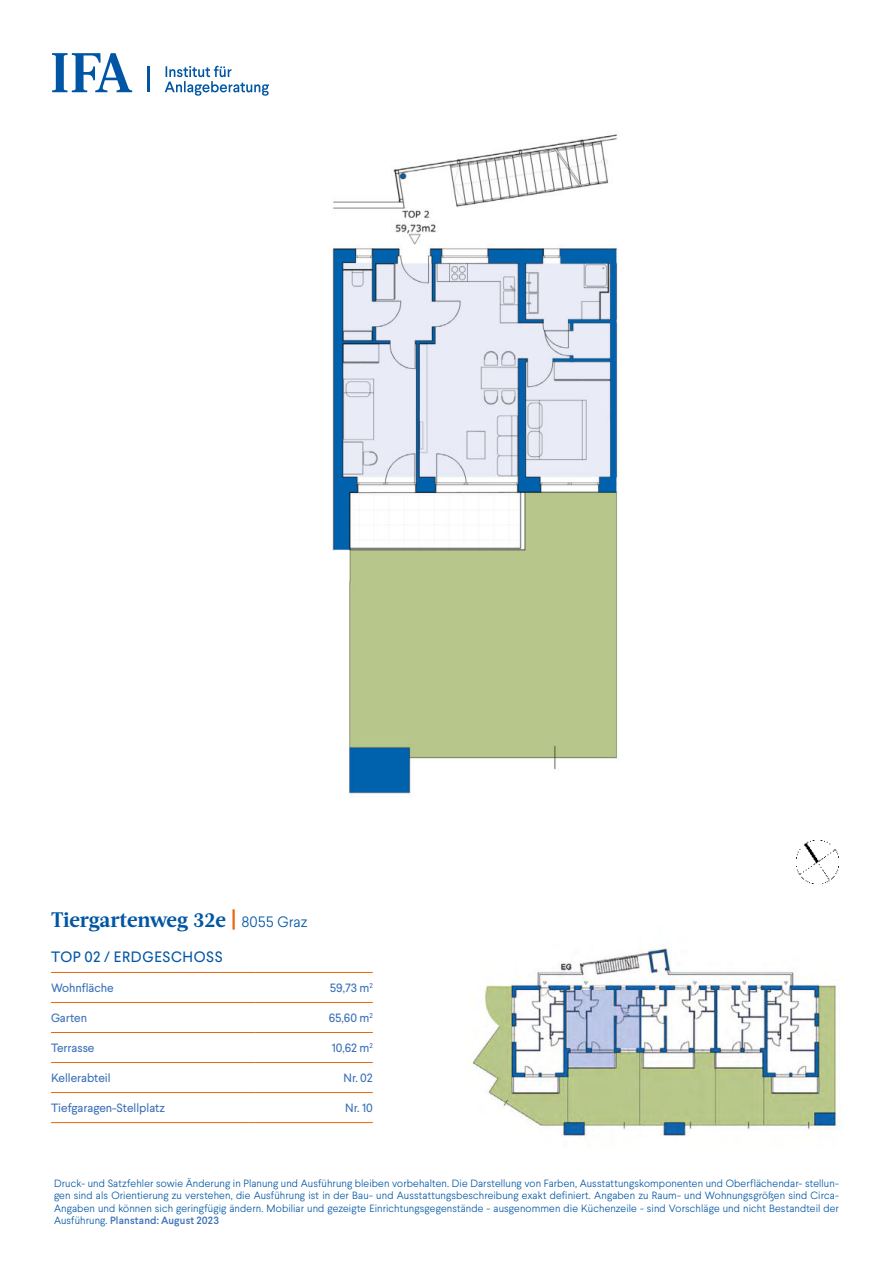
<style>
.page{position:relative;width:893px;height:1263px;background:#fff}
.page>*{position:absolute;margin:0;border:0;box-sizing:border-box;transform-origin:0 0}
.t1{font:700 21px "Acta";letter-spacing:-.005em;color:#0056a4}
.t2{font:15px "Larsseit";letter-spacing:.04em;color:#0056a4}
.t3{font:12px "Larsseit";color:#3b70b7}
.t4{font:300 10.5px/12.6px "Larsseit";letter-spacing:.01em;color:#0056a4;text-align:justify}
.s1{color:#ec6608}
.s2{font-family:"Larsseit";font-weight:300;font-size:15px}
.s3{font-weight:500;color:#3b70b7}
</style>
<div class="page">
<img style="left:796px;top:841px;width:43px;height:42px">
<svg style="left:52px;top:53px;width:80px;height:39px"></svg>
<svg style="left:165px;top:66px;width:104px;height:30px"></svg>
<hr style="left:148px;top:66px;width:2px;height:26px;background:#0056a4">
<hr style="left:51px;top:972px;width:204px;height:1px;background:#ec6608">
<hr style="left:255px;top:972px;width:118px;height:1px;background:#ec6608">
<hr style="left:51px;top:1002px;width:204px;height:1px;background:#ec6608">
<hr style="left:255px;top:1002px;width:118px;height:1px;background:#ec6608">
<hr style="left:51px;top:1032px;width:204px;height:1px;background:#ec6608">
<hr style="left:255px;top:1032px;width:118px;height:1px;background:#ec6608">
<hr style="left:51px;top:1062px;width:204px;height:1px;background:#ec6608">
<hr style="left:255px;top:1062px;width:118px;height:1px;background:#ec6608">
<hr style="left:51px;top:1092px;width:204px;height:1px;background:#ec6608">
<hr style="left:255px;top:1092px;width:118px;height:1px;background:#ec6608">
<hr style="left:51px;top:1122px;width:204px;height:1px;background:#ec6608">
<hr style="left:255px;top:1122px;width:118px;height:1px;background:#ec6608">
<img style="left:332px;top:134px;width:286px;height:663px">
<img style="left:472px;top:948px;width:370px;height:198px">
<h1 class="t1" style="left:51px;top:910px;width:258px">Tiergartenweg 32e <span class="s1">|</span> <span class="s2">8055 Graz</span></h1>
<h2 class="t2" style="left:51px;top:951px;width:173px">TOP 02 / ERDGESCHOSS</h2>
<p class="t3" style="left:51px;top:983px;width:64px">Wohnfläche</p>
<p class="t3" style="left:330px;top:983px;width:44px">59,73 m<sup>2</sup></p>
<p class="t3" style="left:51px;top:1013px;width:38px">Garten</p>
<p class="t3" style="left:329px;top:1013px;width:45px">65,60 m<sup>2</sup></p>
<p class="t3" style="left:51px;top:1043px;width:45px">Terrasse</p>
<p class="t3" style="left:332px;top:1043px;width:42px">10,62 m<sup>2</sup></p>
<p class="t3" style="left:51px;top:1073px;width:61px">Kellerabteil</p>
<p class="t3" style="left:344px;top:1073px;width:31px">Nr. 02</p>
<p class="t3" style="left:51px;top:1103px;width:116px">Tiefgaragen-Stellplatz</p>
<p class="t3" style="left:345px;top:1103px;width:29px">Nr. 10</p>
<p class="t4" style="left:54px;top:1177px;width:786px">Druck- und Satzfehler sowie Änderung in Planung und Ausführung bleiben vorbehalten. Die Darstellung von Farben, Ausstattungskomponenten und Oberflächendar- stellun&shy;gen sind als Orientierung zu verstehen, die Ausführung ist in der Bau- und Ausstattungsbeschreibung exakt definiert. Angaben zu Raum- und Wohnungsgrößen sind Circa-Angaben und können sich geringfügig ändern. Mobiliar und gezeigte Einrichtungsgegenstände - ausgenommen die Küchenzeile - sind Vorschläge und nicht Bestandteil der Ausführung. <span class="s3">Planstand: August 2023</span></p>
</div>
